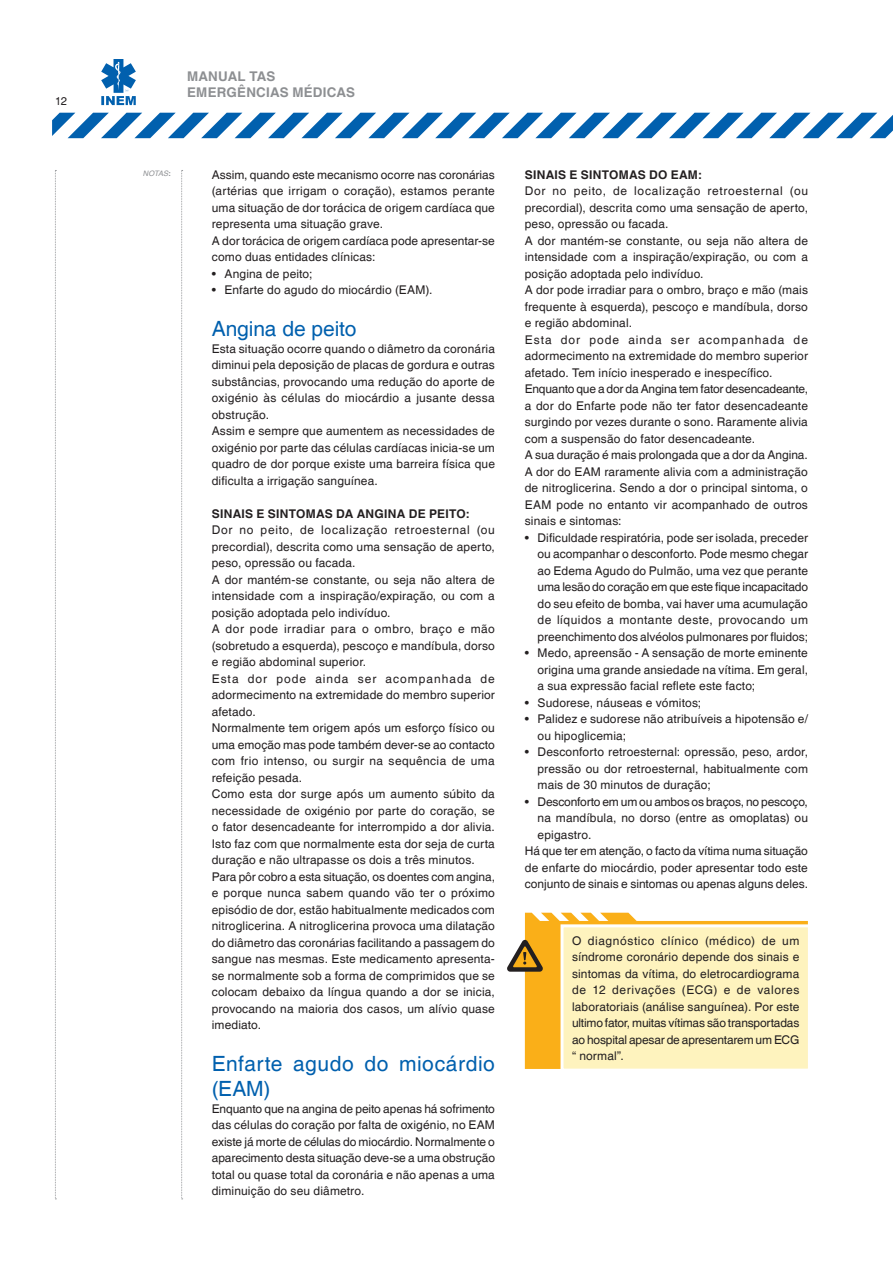
<style>
.page{position:relative;width:893px;height:1263px;background:#fff}
.page>*{position:absolute;margin:0;border:0;box-sizing:border-box;transform-origin:0 0}
.t1{font:21px/25.2px "Helvetica";letter-spacing:.02em;color:#0160ae}
.t2{font:21px "Helvetica";letter-spacing:-.005em;color:#0160ae}
.t3{font:700 13.35px/16px "Helvetica";letter-spacing:.015em;color:#8d8f92}
.t4{font:12px/16.5px "Helvetica";letter-spacing:.01em;color:#231f20}
.t5{font:700 12px "Helvetica";letter-spacing:.03em;color:#231f20}
.t6{font:12px "Helvetica";letter-spacing:-.015em;color:#231f20}
.t7{font:11.1px "Helvetica";color:#231f20}
.t8{font:italic 7.5px "Helvetica";letter-spacing:-.01em;color:#8d8f92}
.s1{font-weight:700;font-style:normal}
</style>
<div class="page">
<svg style="left:101px;top:59px;width:35px;height:46px"></svg>
<svg style="left:55px;top:170px;width:1px;height:1029px"></svg>
<svg style="left:181px;top:170px;width:2px;height:1029px"></svg>
<svg style="left:52px;top:113px;width:841px;height:25px"></svg>
<svg style="left:507px;top:913px;width:301px;height:156px;background:#fbe8ac"></svg>
<p class="t7" style="left:55px;top:94px;width:13px">12</p>
<p class="t3" style="left:187px;top:69px;width:169px">MANUAL TAS<br>EMERGÊNCIAS MÉDICAS</p>
<p class="t8" style="left:143px;top:169px;width:30px">NOTAS<span class="s1">:</span></p>
<p class="t4" style="left:212px;top:167px;width:285px">Assim, quando este mecanismo ocorre nas coronárias (artérias que irrigam o coração), estamos perante uma situação de dor torácica de origem cardíaca que representa uma situação grave.<br>A dor torácica de origem cardíaca pode apresentar-se como duas entidades clínicas:</p>
<p class="t4" style="left:212px;top:266px;width:102px">• Angina de peito;</p>
<p class="t4" style="left:212px;top:282px;width:222px">• Enfarte do agudo do miocárdio (EAM).</p>
<h1 class="t2" style="left:212px;top:316px;width:146px">Angina de peito</h1>
<p class="t4" style="left:212px;top:340px;width:285px">Esta situação ocorre quando o diâmetro da coronária diminui pela deposição de placas de gordura e outras substâncias, provocando uma redução do aporte de oxigénio às células do miocárdio a jusante dessa obstrução.<br>Assim e sempre que aumentem as necessidades de oxigénio por parte das células cardíacas inicia-se um quadro de dor porque existe uma barreira física que dificulta a irrigação sanguínea.</p>
<p class="t5" style="left:212px;top:506px;width:260px">SINAIS E SINTOMAS DA ANGINA DE PEITO:</p>
<p class="t4" style="left:212px;top:522px;width:285px">Dor no peito, de localização retroesternal (ou precordial), descrita como uma sensação de aperto, peso, opressão ou facada.<br>A dor mantém-se constante, ou seja não altera de intensidade com a inspiração/expiração, ou com a posição adoptada pelo indivíduo.<br>A dor pode irradiar para o ombro, braço e mão (sobretudo a esquerda), pescoço e mandíbula, dorso e região abdominal superior.<br>Esta dor pode ainda ser acompanhada de adormecimento na extremidade do membro superior afetado.<br>Normalmente tem origem após um esforço físico ou uma emoção mas pode também dever-se ao contacto com frio intenso, ou surgir na sequência de uma refeição pesada.<br>Como esta dor surge após um aumento súbito da necessidade de oxigénio por parte do coração, se o fator desencadeante for interrompido a dor alivia.<br>Isto faz com que normalmente esta dor seja de curta duração e não ultrapasse os dois a três minutos.<br>Para pôr cobro a esta situação, os doentes com angina, e porque nunca sabem quando vão ter o próximo episódio de dor, estão habitualmente medicados com nitroglicerina. A nitroglicerina provoca uma dilatação do diâmetro das coronárias facilitando a passagem do sangue nas mesmas. Este medicamento apresenta&shy;se normalmente sob a forma de comprimidos que se colocam debaixo da língua quando a dor se inicia, provocando na maioria dos casos, um alívio quase imediato.</p>
<h1 class="t1" style="left:212px;top:1051px;width:285px">Enfarte agudo do miocárdio (EAM)</h1>
<p class="t4" style="left:212px;top:1100px;width:285px;text-align:justify">Enquanto que na angina de peito apenas há sofrimento das células do coração por falta de oxigénio, no EAM existe já morte de células do miocárdio. Normalmente o aparecimento desta situação deve-se a uma obstrução total ou quase total da coronária e não apenas a uma diminuição do seu diâmetro.</p>
<p class="t5" style="left:525px;top:167px;width:179px">SINAIS E SINTOMAS DO EAM:</p>
<p class="t4" style="left:525px;top:183px;width:285px">Dor no peito, de localização retroesternal (ou precordial), descrita como uma sensação de aperto, peso, opressão ou facada.<br>A dor mantém-se constante, ou seja não altera de intensidade com a inspiração/expiração, ou com a posição adoptada pelo indivíduo.<br>A dor pode irradiar para o ombro, braço e mão (mais frequente à esquerda), pescoço e mandíbula, dorso e região abdominal.<br>Esta dor pode ainda ser acompanhada de adormecimento na extremidade do membro superior afetado. Tem início inesperado e inespecífico.<br>Enquanto que a dor da Angina tem fator desencadeante, a dor do Enfarte pode não ter fator desencadeante surgindo por vezes durante o sono. Raramente alivia com a suspensão do fator desencadeante.<br>A sua duração é mais prolongada que a dor da Angina.<br>A dor do EAM raramente alivia com a administração de nitroglicerina. Sendo a dor o principal sintoma, o EAM pode no entanto vir acompanhado de outros sinais e sintomas:</p>
<p class="t4" style="left:537px;top:530px;width:272px;text-align:justify;text-indent:-13px">• Dificuldade respiratória, pode ser isolada, preceder ou acompanhar o desconforto. Pode mesmo chegar ao Edema Agudo do Pulmão, uma vez que perante uma lesão do coração em que este fique incapacitado do seu efeito de bomba, vai haver uma acumulação de líquidos a montante deste, provocando um preenchimento dos alvéolos pulmonares por fluidos;</p>
<p class="t4" style="left:537px;top:645px;width:272px;text-align:justify;text-indent:-13px">• Medo, apreensão - A sensação de morte eminente origina uma grande ansiedade na vítima. Em geral, a sua expressão facial reflete este facto;</p>
<p class="t4" style="left:525px;top:695px;width:178px">• Sudorese, náuseas e vómitos;</p>
<p class="t4" style="left:537px;top:711px;width:272px;text-indent:-13px">• Palidez e sudorese não atribuíveis a hipotensão e/ ou hipoglicemia;</p>
<p class="t4" style="left:537px;top:744px;width:272px;text-align:justify;text-indent:-13px">• Desconforto retroesternal: opressão, peso, ardor, pressão ou dor retroesternal, habitualmente com mais de 30 minutos de duração;</p>
<p class="t6" style="left:525px;top:795px;width:285px">• Desconforto em um ou ambos os braços, no pescoço,</p>
<p class="t4" style="left:537px;top:810px;width:272px">na mandíbula, no dorso (entre as omoplatas) ou</p>
<p class="t4" style="left:537px;top:827px;width:55px">epigastro.</p>
<p class="t4" style="left:525px;top:843px;width:285px">Há que ter em atenção, o facto da vítima numa situação</p>
<p class="t4" style="left:525px;top:860px;width:285px">de enfarte do miocárdio, poder apresentar todo este</p>
<p class="t4" style="left:525px;top:876px;width:285px">conjunto de sinais e sintomas ou apenas alguns deles.</p>
<p class="t4" style="left:572px;top:932px;width:229px;text-align:justify">O diagnóstico clínico (médico) de um síndrome coronário depende dos sinais e sintomas da vítima, do eletrocardiograma de 12 derivações (ECG) e de valores laboratoriais (análise sanguínea). Por este ultimo fator, muitas vítimas são transportadas ao hospital apesar de apresentarem um ECG “ normal”.</p>
</div>
